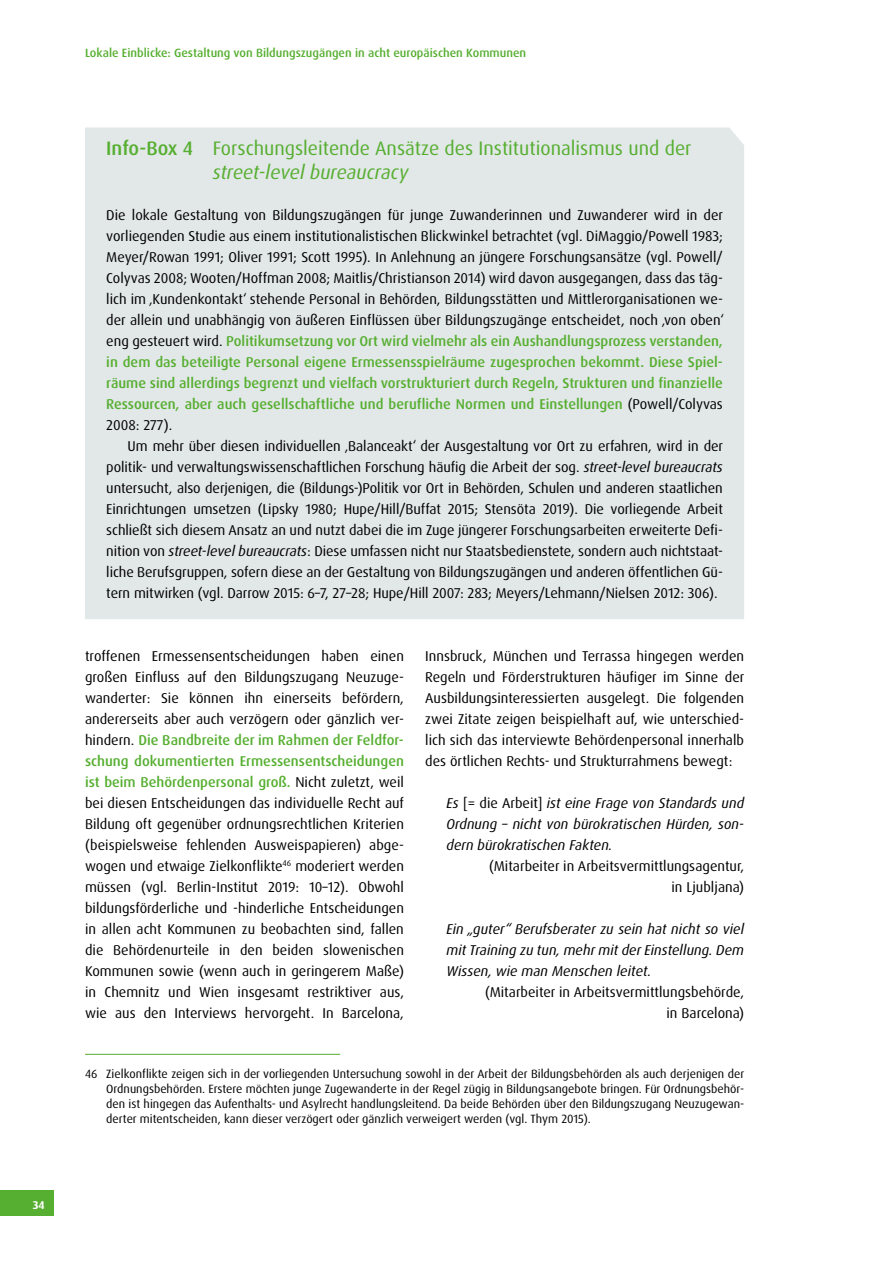
<style>
.page{position:relative;width:893px;height:1263px;background:#fff}
.page>*{position:absolute;margin:0;border:0;box-sizing:border-box;transform-origin:0 0}
.Box_Ü2{font:19.5px/24px "Dax Pro";color:#56af31}
.Fließ_o__Einzug{font:14.25px/21px "Dax Pro";color:#000;text-align:justify}
.Box_Fließ_o__Einzug{font:14.25px/21px "Dax Pro";color:#000;text-align:justify}
.Box_Fließ{font:14.25px/21px "Dax Pro";letter-spacing:-.005em;color:#000;text-align:justify}
.Zitat{font:italic 14.25px/21px "Dax Pro";color:#000;text-align:justify}
.Zitat_Autor{font:14.25px/21px "Dax Pro";color:#000;text-align:right}
.Fußnote{font:12px/15px "Dax Pro";color:#000;text-align:justify}
.t1{font:500 12px "Dax Pro";color:#56af31}
.t2{font:700 11.25px "Dax Pro";color:#fff}
.s1{font-weight:500}
.s2{font-style:italic}
.s3{font-weight:500;color:#56af31}
.s4{font-style:normal}
</style>
<div class="page">
<div style="left:85px;top:127px;width:659px;height:492px;background:#e2e7e7"></div>
<hr style="left:85px;top:1054px;width:255px;height:1px;background:#56af31">
<div style="left:0;top:1191px;width:53px;height:25px;background:#56af31"></div>
<p class="t2" style="left:33px;top:1197px;width:13px">34</p>
<p class="t1" style="left:85px;top:45px;width:443px">Lokale Einblicke: Gestaltung von Bildungszugängen in acht europäischen Kommunen</p>
<p class="Box_Ü2" style="left:213px;top:136px;width:480px;text-indent:-106px"><span class="s1">Info-Box 4</span> Forschungsleitende Ansätze des Institutionalismus und der <span class="s2">street-level bureaucracy</span></p>
<p class="Box_Fließ_o__Einzug" style="left:106px;top:205px;width:619px">Die lokale Gestaltung von Bildungszugängen für junge Zuwanderinnen und Zuwanderer wird in der vorliegenden Studie aus einem institutionalistischen Blickwinkel betrachtet (vgl. DiMaggio/Powell 1983; Meyer/Rowan 1991; Oliver 1991; Scott 1995). In Anlehnung an jüngere Forschungsansätze (vgl. Powell/ Colyvas 2008; Wooten/Hoffman 2008; Maitlis/Christianson 2014) wird davon ausgegangen, dass das täg&shy;lich im ‚Kundenkontakt‘ stehende Personal in Behörden, Bildungsstätten und Mittlerorganisationen we&shy;der allein und unabhängig von äußeren Einflüssen über Bildungszugänge entscheidet, noch ‚von oben‘ eng gesteuert wird. <span class="s3">Politikumsetzung vor Ort wird vielmehr als ein Aushandlungsprozess verstanden, in dem das beteiligte Personal eigene Ermessensspielräume zugesprochen bekommt. Diese Spiel&shy;räume sind allerdings begrenzt und vielfach vorstrukturiert durch Regeln, Strukturen und finanzielle Ressourcen, aber auch gesellschaftliche und berufliche Normen und Einstellungen</span> (Powell/Colyvas 2008: 277).</p>
<p class="Box_Fließ" style="left:106px;top:436px;width:618px;text-indent:21px">Um mehr über diesen individuellen ‚Balanceakt‘ der Ausgestaltung vor Ort zu erfahren, wird in der politik- und verwaltungswissenschaftlichen Forschung häufig die Arbeit der sog. <span class="s2">street-level bureaucrats </span>untersucht, also derjenigen, die (Bildungs-)Politik vor Ort in Behörden, Schulen und anderen staatlichen Einrichtungen umsetzen (Lipsky 1980; Hupe/Hill/Buffat 2015; Stensöta 2019). Die vorliegende Arbeit schließt sich diesem Ansatz an und nutzt dabei die im Zuge jüngerer Forschungsarbeiten erweiterte Defi&shy;nition von <span class="s2">street-level bureaucrats</span>: Diese umfassen nicht nur Staatsbedienstete, sondern auch nichtstaat&shy;liche Berufsgruppen, sofern diese an der Gestaltung von Bildungszugängen und anderen öffentlichen Gü&shy;tern mitwirken (vgl. Darrow 2015: 6–7, 27–28; Hupe/Hill 2007: 283; Meyers/Lehmann/Nielsen 2012: 306).</p>
<p class="Fließ_o__Einzug" style="left:85px;top:646px;width:320px">troffenen Ermessensentscheidungen haben einen großen Einfluss auf den Bildungszugang Neuzuge&shy;wanderter: Sie können ihn einerseits befördern, andererseits aber auch verzögern oder gänzlich ver&shy;hindern. <span class="s3">Die Bandbreite der im Rahmen der Feldfor&shy;schung dokumentierten Ermessensentscheidungen ist beim Behördenpersonal groß.</span> Nicht zuletzt, weil bei diesen Entscheidungen das individuelle Recht auf Bildung oft gegenüber ordnungsrechtlichen Kriterien (beispielsweise fehlenden Ausweispapieren) abge&shy;wogen und etwaige Zielkonflikte<sup>46</sup> moderiert werden müssen (vgl. Berlin-Institut 2019: 10–12). Obwohl bildungsförderliche und -hinderliche Entscheidungen in allen acht Kommunen zu beobachten sind, fallen die Behördenurteile in den beiden slowenischen Kommunen sowie (wenn auch in geringerem Maße) in Chemnitz und Wien insgesamt restriktiver aus, wie aus den Interviews hervorgeht. In Barcelona,</p>
<p class="Fließ_o__Einzug" style="left:425px;top:646px;width:321px">Innsbruck, München und Terrassa hingegen werden Regeln und Förderstrukturen häufiger im Sinne der Ausbildungsinteressierten ausgelegt. Die folgenden zwei Zitate zeigen beispielhaft auf, wie unterschied&shy;lich sich das interviewte Behördenpersonal innerhalb des örtlichen Rechts- und Strukturrahmens bewegt:</p>
<p class="Zitat" style="left:446px;top:793px;width:299px">Es <span class="s4">[= die Arbeit]</span> ist eine Frage von Standards und Ordnung – nicht von bürokratischen Hürden, son&shy;dern bürokratischen Fakten.</p>
<p class="Zitat_Autor" style="left:489px;top:856px;width:257px">(Mitarbeiter in Arbeitsvermittlungsagentur, in Ljubljana)</p>
<p class="Zitat" style="left:446px;top:919px;width:299px">Ein „guter“ Berufsberater zu sein hat nicht so viel mit Training zu tun, mehr mit der Einstellung. Dem Wissen, wie man Menschen leitet.</p>
<p class="Zitat_Autor" style="left:485px;top:982px;width:261px">(Mitarbeiter in Arbeitsvermittlungsbehörde, in Barcelona)</p>
<p class="Fußnote" style="left:106px;top:1067px;width:640px;text-indent:-21px">46 Zielkonflikte zeigen sich in der vorliegenden Untersuchung sowohl in der Arbeit der Bildungsbehörden als auch derjenigen der Ordnungsbehörden. Erstere möchten junge Zugewanderte in der Regel zügig in Bildungsangebote bringen. Für Ordnungsbehör&shy;den ist hingegen das Aufenthalts- und Asylrecht handlungsleitend. Da beide Behörden über den Bildungszugang Neuzugewan&shy;derter mitentscheiden, kann dieser verzögert oder gänzlich verweigert werden (vgl. Thym 2015).</p>
</div>
